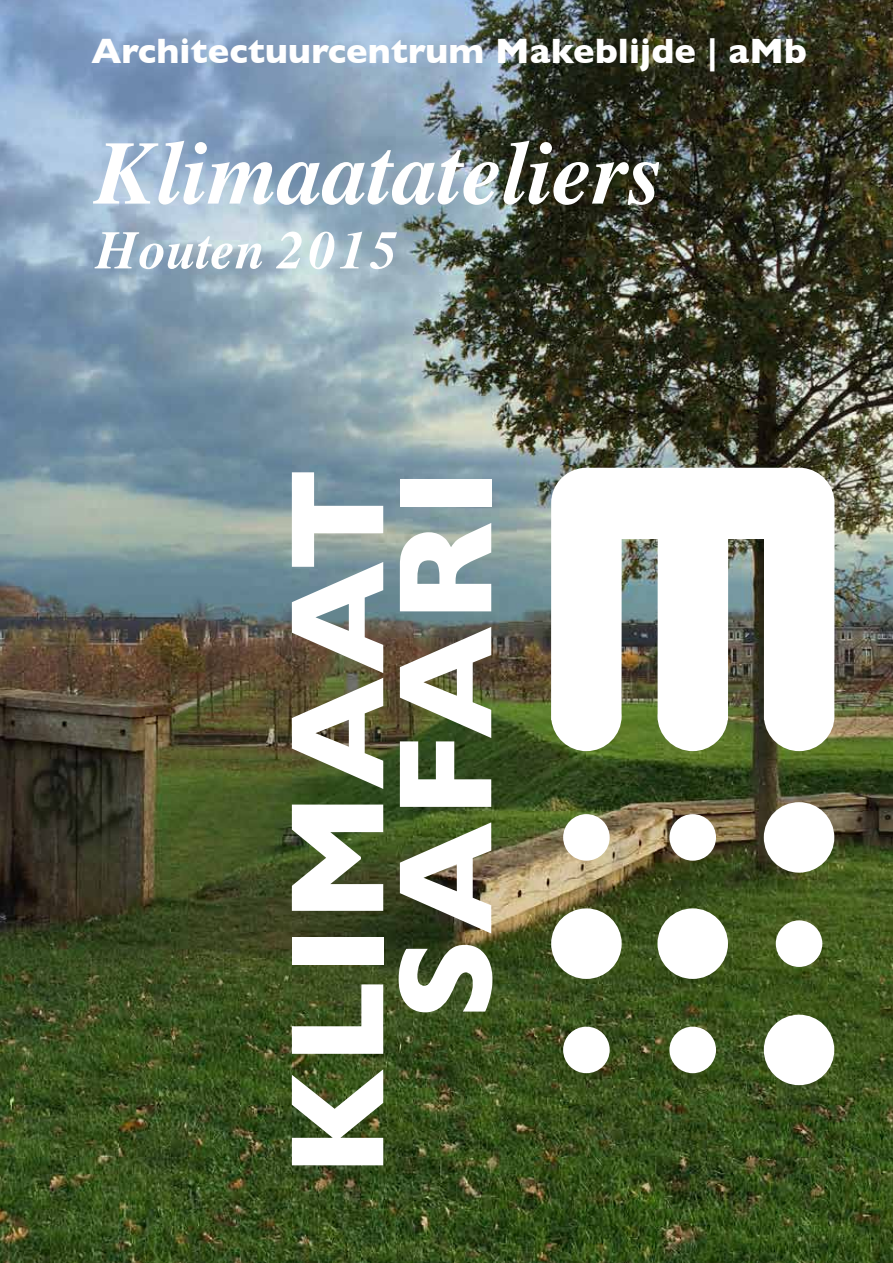
<style>
.page{position:relative;width:893px;height:1263px;background:#fff}
.page>*{position:absolute;margin:0;border:0;box-sizing:border-box;transform-origin:0 0}
.t1{font:700 135px/108px "Gill Sans";letter-spacing:.025em;color:#fff;text-align:right}
.t2{font:italic 700 90px "Times";color:#fff}
.t3{font:italic 700 54px "Times";color:#fff}
.t4{font:700 36px "Gill Sans";letter-spacing:.005em;color:#fff}
</style>
<div class="page">
<img style="left:0;top:0;width:893px;height:1263px">
<div style="left:764px;top:802px;width:70px;height:71px;background:#fff;border-radius:50%"></div>
<div style="left:551px;top:908px;width:71px;height:71px;background:#fff;border-radius:50%"></div>
<div style="left:764px;top:1015px;width:70px;height:70px;background:#fff;border-radius:50%"></div>
<div style="left:776px;top:920px;width:46px;height:47px;background:#fff;border-radius:50%"></div>
<div style="left:563px;top:1027px;width:47px;height:46px;background:#fff;border-radius:50%"></div>
<div style="left:563px;top:814px;width:47px;height:47px;background:#fff;border-radius:50%"></div>
<div style="left:657px;top:908px;width:71px;height:71px;background:#fff;border-radius:50%"></div>
<div style="left:669px;top:1027px;width:47px;height:46px;background:#fff;border-radius:50%"></div>
<div style="left:669px;top:814px;width:47px;height:47px;background:#fff;border-radius:50%"></div>
<svg style="left:551px;top:468px;width:283px;height:283px"></svg>
<p class="t4" style="left:91px;top:30px;width:717px">Architectuurcentrum Makeblijde | aMb</p>
<h2 class="t2" style="left:96px;top:89px;width:567px">Klimaatateliers</h2>
<h3 class="t3" style="left:96px;top:200px;width:303px">Houten 2015</h3>
<h1 class="t1" style="left:283px;top:1177px;width:711px;rotate:-90deg">KLIMAAT<br>SAFARI</h1>
</div>
